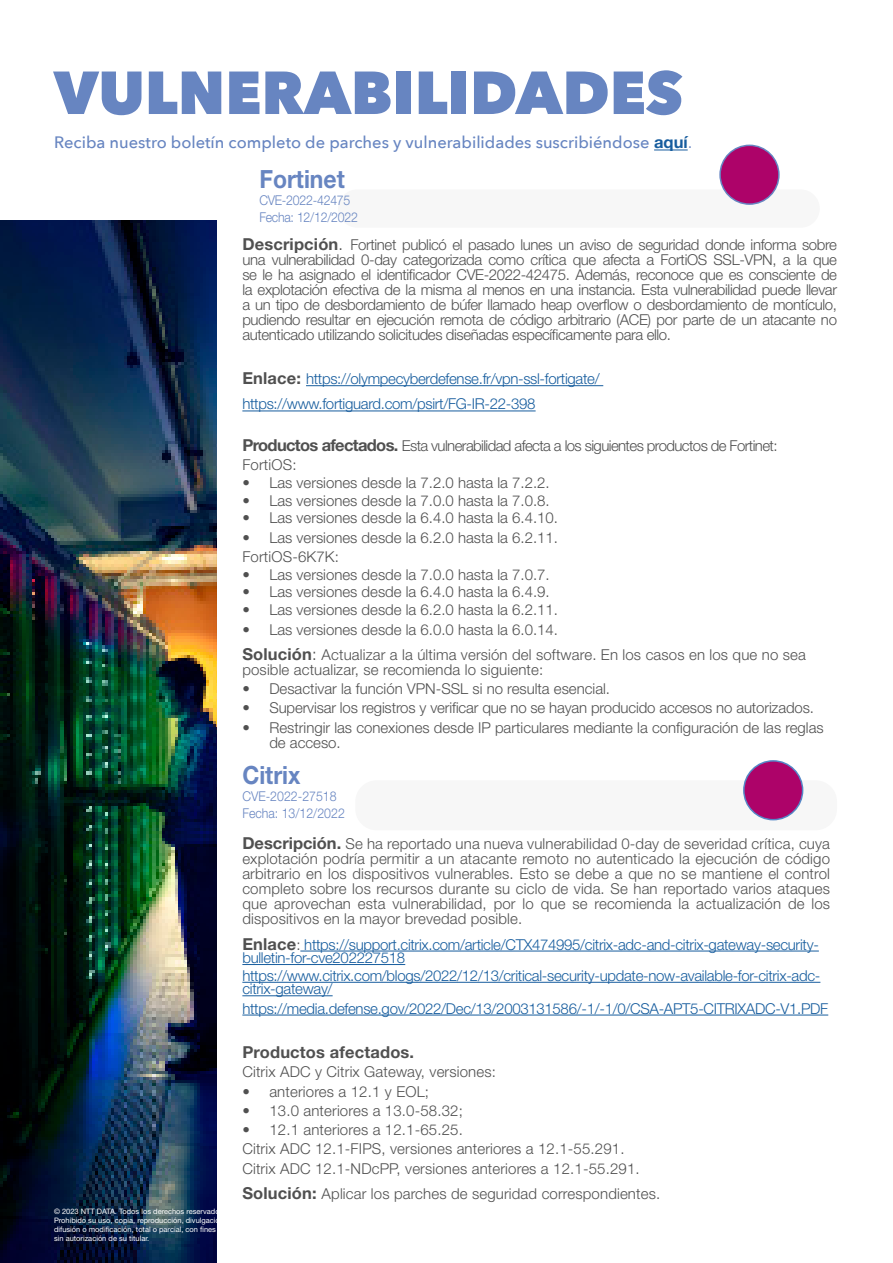
<style>
.page{position:relative;width:893px;height:1263px;background:#fff}
.page>*{position:absolute;margin:0;border:0;box-sizing:border-box;transform-origin:0 0}
.t1{font:800 60px "Avenir Next";color:#6785c1}
.t2{font:700 25.05px "Helvetica Neue LT Std";color:#6785c1;scale:.91 1}
.t3{font:500 16.5px "Avenir Next";color:#6785c1}
.t4{font:700 16.5px "Helvetica Neue LT Std";letter-spacing:.01em;color:#505050}
.t5{font:300 15px/15px "Helvetica Neue LT Std";color:#505050;text-align:justify}
.t6{font:300 15px/13.5px "Helvetica Neue LT Std";letter-spacing:-.02em;color:#175d9e}
.t7{font:300 15px "Helvetica Neue LT Std";letter-spacing:-.04em;color:#505050}
.t8{font:300 13.5px "Helvetica Neue LT Std";letter-spacing:-.01em;color:#6785c1;scale:.91 1}
.t9{font:7.5px/9px "Helvetica Neue LT Std";color:#fff}
.s1{font-family:"Helvetica Neue LT Std";font-weight:700;color:#175d9e}
.s2{font-family:"Helvetica Neue LT Std";font-weight:300}
.s3{font-weight:700;font-size:16.5px}
.s4{font-size:16.5px}
.s5{font-weight:700;font-size:16.5px;color:#505050}
.s6{color:#505050}
</style>
<div class="page">
<div style="left:338px;top:189px;width:482px;height:39px;background:#f7f7f7;border-radius:19px"></div>
<div style="left:355px;top:780px;width:482px;height:50px;background:#f7f7f7;border-radius:21px"></div>
<hr style="left:306px;top:385px;width:297px;height:1px;background:#175d9e">
<hr style="left:242px;top:411px;width:294px;height:1px;background:#175d9e">
<hr style="left:300px;top:951px;width:519px;height:1px;background:#175d9e">
<hr style="left:242px;top:964px;width:163px;height:1px;background:#175d9e">
<hr style="left:242px;top:982px;width:578px;height:1px;background:#175d9e">
<hr style="left:242px;top:995px;width:91px;height:1px;background:#175d9e">
<hr style="left:242px;top:1015px;width:586px;height:1px;background:#175d9e">
<div style="left:720px;top:145px;width:59px;height:59px;background:#ad0369;border-radius:50%"></div>
<div style="left:719px;top:145px;width:61px;height:60px;border:2px solid #6685c2;border-radius:50%"></div>
<div style="left:744px;top:761px;width:59px;height:59px;background:#ad0369;border-radius:50%"></div>
<div style="left:743px;top:760px;width:60px;height:60px;border:2px solid #5487c7;border-radius:50%"></div>
<img style="left:0;top:221px;width:216px;height:1042px">
<hr style="left:654px;top:150px;width:34px;height:1px;background:#175d9e">
<p class="t1" style="left:54px;top:56px;width:630px">VULNERABILIDADES</p>
<p class="t3" style="left:54px;top:129px;width:639px">Reciba nuestro boletín completo de parches y vulnerabilidades suscribiéndose <span class="s1">aquí</span><span class="s2">.</span></p>
<p class="t2" style="left:259px;top:164px;width:95px">Fortinet</p>
<p class="t8" style="left:259px;top:192px;width:102px">CVE-2022-42475</p>
<p class="t8" style="left:259px;top:209px;width:110px">Fecha: 12/12/2022</p>
<p class="t5" style="left:242px;top:236px;width:596px"><span class="s3">Descripción</span><span class="s4">.</span> Fortinet publicó el pasado lunes un aviso de seguridad donde informa sobre una vulnerabilidad 0-day categorizada como crítica que afecta a FortiOS SSL-VPN, a la que se le ha asignado el identificador CVE-2022-42475. Además, reconoce que es consciente de la explotación efectiva de la misma al menos en una instancia. Esta vulnerabilidad puede llevar a un tipo de desbordamiento de búfer llamado heap overflow o desbordamiento de montículo, pudiendo resultar en ejecución remota de código arbitrario (ACE) por parte de un atacante no autenticado utilizando solicitudes diseñadas específicamente para ello.</p>
<p class="t6" style="left:242px;top:372px;width:359px"><span class="s5">Enlace:</span> https://olympecyberdefense.fr/vpn-ssl-fortigate/</p>
<p class="t6" style="left:242px;top:397px;width:295px">https://www.fortiguard.com/psirt/FG-IR-22-398</p>
<p class="t7" style="left:242px;top:436px;width:537px"><span class="s3">Productos afectados.</span> Esta vulnerabilidad afecta a los siguientes productos de Fortinet:</p>
<p class="t5" style="left:242px;top:457px;width:56px">FortiOS:</p>
<p class="t5" style="left:242px;top:475px;width:309px">• Las versiones desde la 7.2.0 hasta la 7.2.2.</p>
<p class="t5" style="left:242px;top:493px;width:309px">• Las versiones desde la 7.0.0 hasta la 7.0.8.</p>
<p class="t5" style="left:242px;top:510px;width:317px">• Las versiones desde la 6.4.0 hasta la 6.4.10.</p>
<p class="t5" style="left:242px;top:530px;width:317px">• Las versiones desde la 6.2.0 hasta la 6.2.11.</p>
<p class="t5" style="left:242px;top:549px;width:98px">FortiOS-6K7K:</p>
<p class="t5" style="left:242px;top:567px;width:309px">• Las versiones desde la 7.0.0 hasta la 7.0.7.</p>
<p class="t5" style="left:242px;top:584px;width:309px">• Las versiones desde la 6.4.0 hasta la 6.4.9.</p>
<p class="t5" style="left:242px;top:602px;width:317px">• Las versiones desde la 6.2.0 hasta la 6.2.11.</p>
<p class="t5" style="left:242px;top:621px;width:317px">• Las versiones desde la 6.0.0 hasta la 6.0.14.</p>
<p class="t5" style="left:242px;top:647px;width:565px"><span class="s3">Solución</span><span class="s4">:</span> Actualizar a la última versión del software. En los casos en los que no sea posible actualizar, se recomienda lo siguiente:</p>
<p class="t5" style="left:242px;top:681px;width:369px">• Desactivar la función VPN-SSL si no resulta esencial.</p>
<p class="t5" style="left:242px;top:700px;width:573px">• Supervisar los registros y verificar que no se hayan producido accesos no autorizados.</p>
<p class="t5" style="left:269px;top:719px;width:556px;text-indent:-27px">• Restringir las conexiones desde IP particulares mediante la configuración de las reglas de acceso.</p>
<p class="t2" style="left:242px;top:759px;width:65px">Citrix</p>
<p class="t8" style="left:242px;top:788px;width:105px">CVE-2022-27518</p>
<p class="t8" style="left:242px;top:805px;width:114px">Fecha: 13/12/2022</p>
<p class="t5" style="left:242px;top:836px;width:589px"><span class="s3">Descripción.</span> Se ha reportado una nueva vulnerabilidad 0-day de severidad crítica, cuya explotación podría permitir a un atacante remoto no autenticado la ejecución de código arbitrario en los dispositivos vulnerables. Esto se debe a que no se mantiene el control completo sobre los recursos durante su ciclo de vida. Se han reportado varios ataques que aprovechan esta vulnerabilidad, por lo que se recomienda la actualización de los dispositivos en la mayor brevedad posible.</p>
<p class="t6" style="left:242px;top:937px;width:578px"><span class="s5">Enlace</span><span class="s6">:</span> https://support.citrix.com/article/CTX474995/citrix-adc-and-citrix-gateway-security&shy;bulletin-for-cve202227518</p>
<p class="t6" style="left:242px;top:968px;width:579px">https://www.citrix.com/blogs/2022/12/13/critical-security-update-now-available-for-citrix-adc&shy;citrix-gateway/</p>
<p class="t6" style="left:242px;top:1001px;width:587px">https://media.defense.gov/2022/Dec/13/2003131586/-1/-1/0/CSA-APT5-CITRIXADC-V1.PDF</p>
<p class="t4" style="left:242px;top:1042px;width:173px">Productos afectados.</p>
<p class="t5" style="left:242px;top:1064px;width:255px">Citrix ADC y Citrix Gateway, versiones:</p>
<p class="t5" style="left:242px;top:1083px;width:188px">• anteriores a 12.1 y EOL;</p>
<p class="t5" style="left:242px;top:1103px;width:222px">• 13.0 anteriores a 13.0-58.32;</p>
<p class="t5" style="left:242px;top:1122px;width:222px">• 12.1 anteriores a 12.1-65.25.</p>
<p class="t5" style="left:242px;top:1141px;width:384px">Citrix ADC 12.1-FIPS, versiones anteriores a 12.1-55.291.</p>
<p class="t5" style="left:242px;top:1160px;width:399px">Citrix ADC 12.1-NDcPP, versiones anteriores a 12.1-55.291.</p>
<p class="t5" style="left:242px;top:1186px;width:419px"><span class="s3">Solución:</span> Aplicar los parches de seguridad correspondientes.</p>
<p class="t9" style="left:54px;top:1207px;width:217px">© 2023 NTT DATA. Todos los derechos reservados.<br>Prohibido su uso, copia, reproducción, divulgación, distribución,</p>
<p class="t9" style="left:54px;top:1225px;width:206px">difusión o modificación, total o parcial, con fines comerciales</p>
<p class="t9" style="left:54px;top:1234px;width:97px">sin autorización de su titular.</p>
</div>
